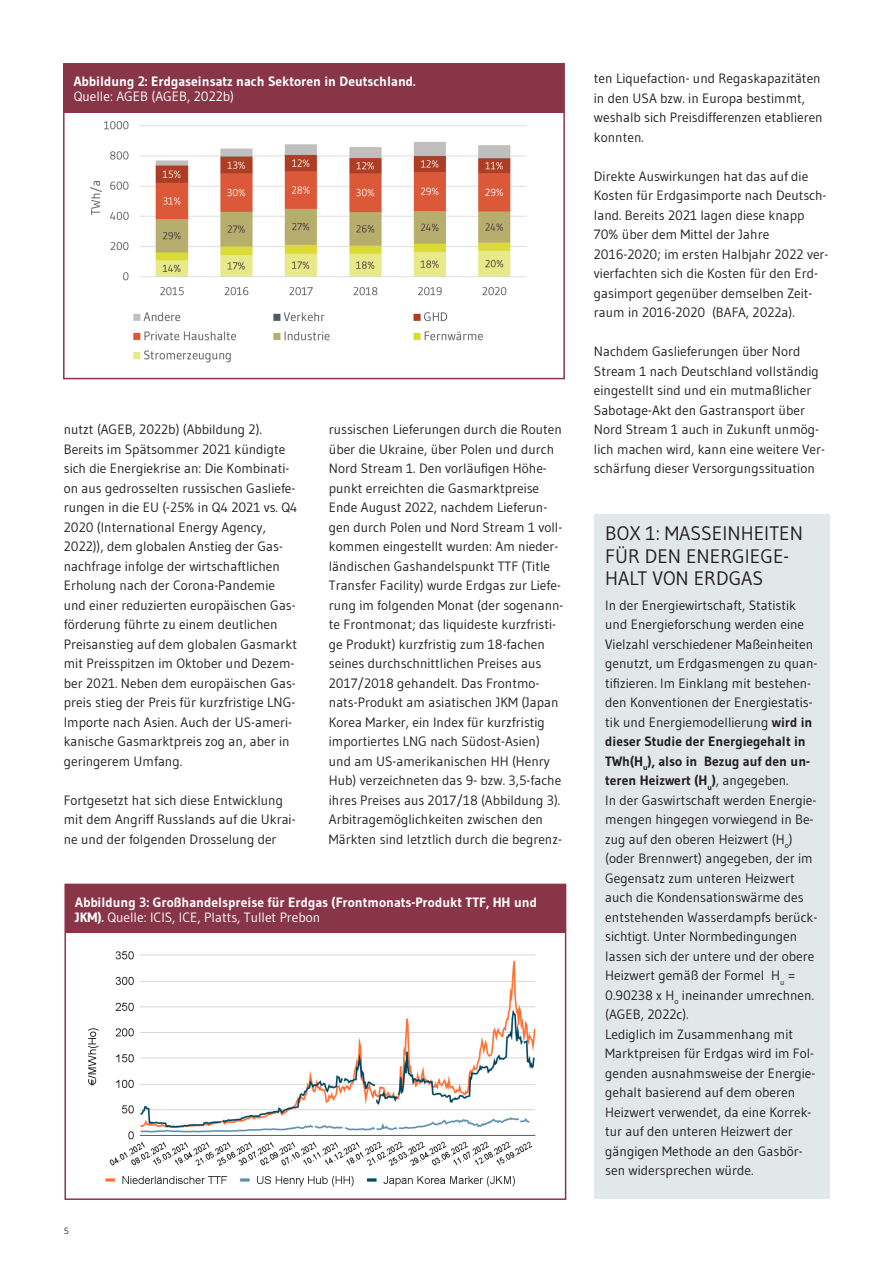
<style>
.page{position:relative;width:893px;height:1263px;background:#fff}
.page>*{position:absolute;margin:0;border:0;box-sizing:border-box;transform-origin:0 0}
.t1{font:19.5px/22.5px "Gudea";color:#231f20}
.t2{font:13.5px/19.5px "Gudea";color:#231f20}
.t3{font:700 13.5px/15px "Gudea";color:#fff}
.t4{font:13.5px "Gudea";color:#fff}
.t5{font:9px "Gudea";color:#231f20}
.s1{font-weight:400}
.s2{font-weight:700}
</style>
<div class="page">
<div style="left:594px;top:514px;width:235px;height:685px;background:#e2e7ea"></div>
<div style="left:65px;top:884px;width:501px;height:49px;background:#893548"></div>
<img style="left:88px;top:951px;width:448px;height:236px">
<div style="left:64px;top:884px;width:502px;height:316px;border:2px solid #893548"></div>
<img style="left:66px;top:112px;width:496px;height:251px">
<div style="left:63px;top:63px;width:502px;height:316px;border:2px solid #893548"></div>
<div style="left:64px;top:64px;width:500px;height:48px;background:#893548"></div>
<p class="t3" style="left:74px;top:74px;width:343px">Abbildung 2: Erdgaseinsatz nach Sektoren in Deutschland.</p>
<p class="t4" style="left:74px;top:88px;width:162px">Quelle: AGEB (AGEB, 2022b)</p>
<p class="t2" style="left:64px;top:420px;width:235px">nutzt (AGEB, 2022b) (Abbildung 2).<br>Bereits im Spätsommer 2021 kündigte sich die Energiekrise an: Die Kombinati&shy;on aus gedrosselten russischen Gasliefe&shy;rungen in die EU (-25% in Q4 2021 vs. Q4<br>2020 (International Energy Agency, 2022)), dem globalen Anstieg der Gas&shy;nachfrage infolge der wirtschaftlichen Erholung nach der Corona-Pandemie und einer reduzierten europäischen Gas&shy;förderung führte zu einem deutlichen Preisanstieg auf dem globalen Gasmarkt mit Preisspitzen im Oktober und Dezem&shy;ber 2021. Neben dem europäischen Gas&shy;preis stieg der Preis für kurzfristige LNG-Importe nach Asien. Auch der US-ameri&shy;kanische Gasmarktpreis zog an, aber in geringerem Umfang.</p>
<p class="t2" style="left:64px;top:790px;width:233px">Fortgesetzt hat sich diese Entwicklung mit dem Angriff Russlands auf die Ukrai&shy;ne und der folgenden Drosselung der</p>
<p class="t2" style="left:329px;top:420px;width:236px">russischen Lieferungen durch die Routen über die Ukraine, über Polen und durch Nord Stream 1. Den vorläufigen Höhe&shy;punkt erreichten die Gasmarktpreise Ende August 2022, nachdem Lieferun&shy;gen durch Polen und Nord Stream 1 voll&shy;kommen eingestellt wurden: Am nieder&shy;ländischen Gashandelspunkt TTF (Title Transfer Facility) wurde Erdgas zur Liefe&shy;rung im folgenden Monat (der sogenann&shy;te Frontmonat; das liquideste kurzfristi&shy;ge Produkt) kurzfristig zum 18-fachen seines durchschnittlichen Preises aus 2017/2018 gehandelt. Das Frontmo&shy;nats-Produkt am asiatischen JKM (Japan Korea Marker, ein Index für kurzfristig importiertes LNG nach Südost-Asien) und am US-amerikanischen HH (Henry Hub) verzeichneten das 9- bzw. 3,5-fache ihres Preises aus 2017/18 (Abbildung 3).<br>Arbitragemöglichkeiten zwischen den Märkten sind letztlich durch die begrenz-</p>
<p class="t3" style="left:75px;top:894px;width:463px">Abbildung 3: Großhandelspreise für Erdgas (Frontmonats-Produkt TTF, HH und<br>JKM). <span class="s1">Quelle: ICIS, ICE, Platts, Tullet Prebon</span></p>
<p class="t5" style="left:64px;top:1225px;width:7px">5</p>
<p class="t2" style="left:594px;top:69px;width:230px">ten Liquefaction- und Regaskapazitäten in den USA bzw. in Europa bestimmt, weshalb sich Preisdifferenzen etablieren konnten.</p>
<p class="t2" style="left:594px;top:166px;width:236px">Direkte Auswirkungen hat das auf die Kosten für Erdgasimporte nach Deutsch&shy;land. Bereits 2021 lagen diese knapp 70% über dem Mittel der Jahre 2016-2020; im ersten Halbjahr 2022 ver&shy;vierfachten sich die Kosten für den Erd&shy;gasimport gegenüber demselben Zeit&shy;raum in 2016-2020 (BAFA, 2022a).</p>
<p class="t2" style="left:594px;top:342px;width:233px">Nachdem Gaslieferungen über Nord Stream 1 nach Deutschland vollständig eingestellt sind und ein mutmaßlicher Sabotage-Akt den Gastransport über Nord Stream 1 auch in Zukunft unmög&shy;lich machen wird, kann eine weitere Ver&shy;schärfung dieser Versorgungssituation</p>
<h1 class="t1" style="left:605px;top:522px;width:199px">BOX 1: MASSEINHEITEN<br>FÜR DEN ENERGIEGE-<br>HALT VON ERDGAS</h1>
<p class="t2" style="left:605px;top:595px;width:214px">In der Energiewirtschaft, Statistik und Energieforschung werden eine Vielzahl verschiedener Maßeinheiten genutzt, um Erdgasmengen zu quan&shy;tifizieren. Im Einklang mit bestehen&shy;den Konventionen der Energiestatis&shy;tik und Energiemodellierung <span class="s2">wird in dieser Studie der Energiegehalt in TWh(H</span><sub>u</sub><span class="s2">), also in Bezug auf den un&shy;teren Heizwert (H</span><sub>u</sub><span class="s2">)</span>, angegeben.<br>In der Gaswirtschaft werden Energie&shy;mengen hingegen vorwiegend in Be&shy;zug auf den oberen Heizwert (H<sub>o</sub>) (oder Brennwert) angegeben, der im Gegensatz zum unteren Heizwert auch die Kondensationswärme des entstehenden Wasserdampfs berück&shy;sichtigt. Unter Normbedingungen lassen sich der untere und der obere Heizwert gemäß der Formel H<sub>u</sub> = 0.90238 x H<sub>o</sub> ineinander umrechnen. (AGEB, 2022c).<br>Lediglich im Zusammenhang mit Marktpreisen für Erdgas wird im Fol&shy;genden ausnahmsweise der Energie&shy;gehalt basierend auf dem oberen Heizwert verwendet, da eine Korrek&shy;tur auf den unteren Heizwert der gängigen Methode an den Gasbör&shy;sen widersprechen würde.</p>
</div>
